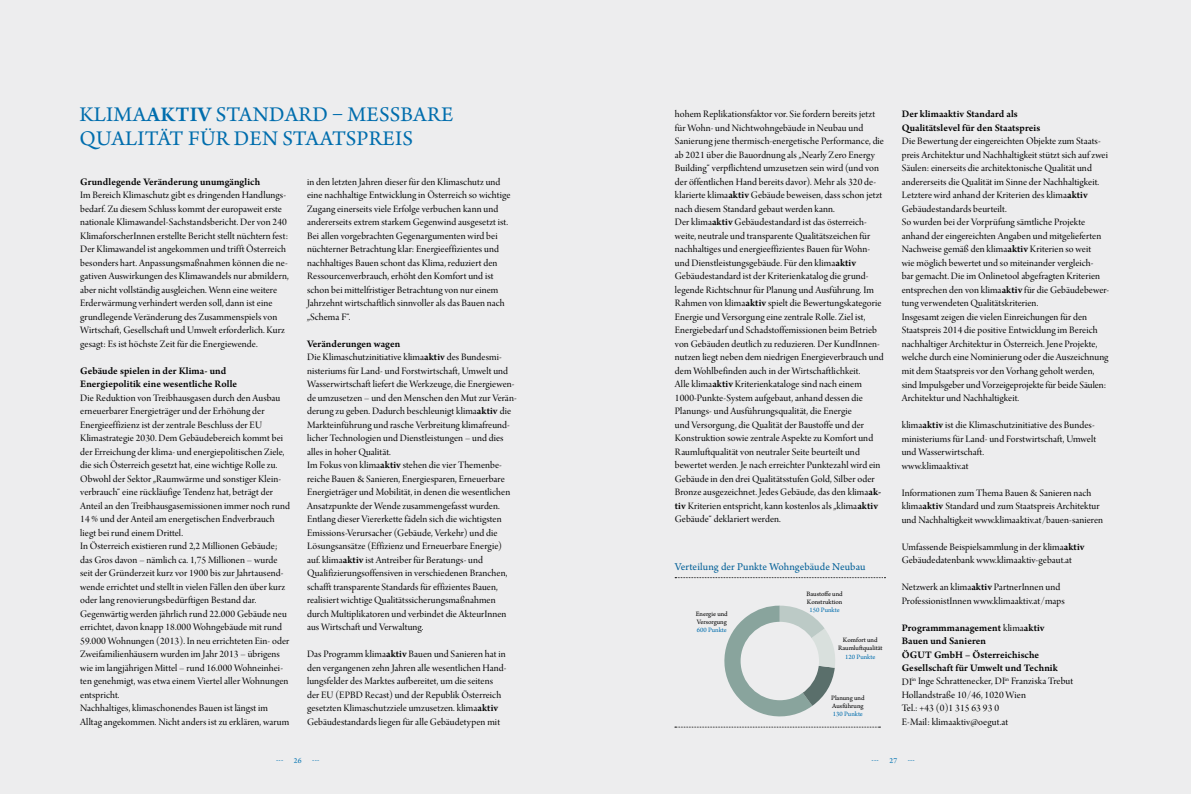
<style>
.page{position:relative;width:1191px;height:794px;background:#fff}
.page>*{position:absolute;margin:0;border:0;box-sizing:border-box;transform-origin:0 0}
.t1{font:22px/24px "Arno Pro";letter-spacing:.01em;color:#006dad}
.t2{font:11px "Arno Pro";color:#005e96}
.t3{font:10.5px/13.5px "Arno Pro Display";letter-spacing:.005em;color:#000}
.t4{font:600 10.5px/13.5px "Arno Pro";letter-spacing:.005em;color:#000}
.t5{font:8px "Arno Pro";color:#0072b1}
.t6{font:7px/8px "Arno Pro";color:#000}
.t7{font:7px "Arno Pro";color:#006dad}
.s1{font-weight:600}
.s2{font-family:"Arno Pro";font-weight:600}
.s3{font-family:"Arno Pro Display";font-weight:400}
</style>
<div class="page">
<div style="left:0;top:0;width:595px;height:794px;background:#ededee"></div>
<div style="left:595px;top:0;width:596px;height:794px;background:#ededee"></div>
<svg style="left:675px;top:577px;width:210px;height:1px"></svg>
<svg style="left:675px;top:605px;width:205px;height:123px"></svg>
<div style="left:740px;top:622px;width:79px;height:78px;background:#ededee;border-radius:50%"></div>
<h1 class="t1" style="left:79px;top:104px;width:375px">klima<span class="s1">aktiv</span> Standard – mess bare<br>Qualität für den Staatspreis</h1>
<p class="t4" style="left:80px;top:175px;width:181px">Grundlegende Veränderung unumgänglich</p>
<p class="t3" style="left:80px;top:189px;width:210px">Im Bereich Klimaschutz gibt es dringenden Handlungs&shy;bedarf. Zu diesem Schluss kommt der europaweit erste nationale Klimawandel-Sachstandsbericht. Der von 240<br>KlimaforscherInnen erstellte Bericht stellt nüchtern fest:<br>Der Klimawandel ist angekommen und trifft Österreich besonders hart. Anpassungsmaßnahmen können die ne&shy;gativen Auswirkungen des Klimawandels nur abmildern, aber nicht vollständig ausgleichen. Wenn eine weitere Erderwärmung verhindert werden soll, dann ist eine grundlegende Veränderung des Zusammenspiels von Wirtschaft, Gesellschaft und Umwelt erforderlich. Kurz gesagt: Es ist höchste Zeit für die Energiewende.</p>
<p class="t4" style="left:80px;top:364px;width:158px">Gebäude spielen in der Klima- und<br>Energiepolitik eine wesentliche Rolle</p>
<p class="t3" style="left:80px;top:391px;width:211px">Die Reduktion von Treibhausgasen durch den Ausbau erneuerbarer Energieträger und der Erhöhung der Energieeffizienz ist der zentrale Beschluss der EU Klimastrategie 2030. Dem Gebäudebereich kommt bei der Erreichung der klima- und energiepolitischen Ziele, die sich Österreich gesetzt hat, eine wichtige Rolle zu.<br>Obwohl der Sektor „Raumwärme und sonstiger Klein&shy;verbrauch“ eine rückläufige Tendenz hat, beträgt der Anteil an den Treibhausgasemissionen immer noch rund 14 % und der Anteil am energetischen Endverbrauch liegt bei rund einem Drittel.<br>In Österreich existieren rund 2,2 Millionen Gebäude; das Gros davon – nämlich ca. 1,75 Millionen – wurde seit der Gründerzeit kurz vor 1900 bis zur Jahrtausend&shy;wende errichtet und stellt in vielen Fällen den über kurz oder lang renovierungsbedürftigen Bestand dar.<br>Gegenwärtig werden jährlich rund 22.000 Gebäude neu errichtet, davon knapp 18.000 Wohngebäude mit rund 59.000 Wohnungen (2013). In neu errichteten Ein- oder Zweifamilienhäusern wurden im Jahr 2013 – übrigens wie im langjährigen Mittel – rund 16.000 Wohneinhei&shy;ten genehmigt, was etwa einem Viertel aller Wohnungen entspricht.<br>Nachhaltiges, klimaschonendes Bauen ist längst im Alltag angekommen. Nicht anders ist zu erklären, warum</p>
<p class="t3" style="left:307px;top:175px;width:205px">in den letzten Jahren dieser für den Klimaschutz und eine nachhaltige Entwicklung in Österreich so wichtige Zugang einerseits viele Erfolge verbuchen kann und andererseits extrem starkem Gegenwind ausgesetzt ist.<br>Bei allen vorgebrachten Gegenargumenten wird bei nüchterner Betrachtung klar: Energieeffizientes und nachhaltiges Bauen schont das Klima, reduziert den Ressourcenverbrauch, erhöht den Komfort und ist schon bei mittelfristiger Betrachtung von nur einem Jahrzehnt wirtschaftlich sinnvoller als das Bauen nach „Schema F“.</p>
<p class="t4" style="left:307px;top:337px;width:95px">Veränderungen wagen</p>
<p class="t3" style="left:307px;top:351px;width:211px">Die Klimaschutzinitiative klima<span class="s2">aktiv</span> des Bundesmi&shy;nisteriums für Land- und Forstwirtschaft, Umwelt und Wasserwirtschaft liefert die Werkzeuge, die Energiewen&shy;de umzusetzen – und den Menschen den Mut zur Verän&shy;derung zu geben. Dadurch beschleunigt klima<span class="s2">aktiv</span> die Markteinführung und rasche Verbreitung klimafreund&shy;licher Technologien und Dienstleistungen – und dies alles in hoher Qualität.<br>Im Fokus von klima<span class="s2">aktiv</span> stehen die vier Themenbe&shy;reiche Bauen &amp; Sanieren, Energiesparen, Erneuerbare Energieträger und Mobilität, in denen die wesentlichen Ansatzpunkte der Wende zusammengefasst wurden.<br>Entlang dieser Viererkette fädeln sich die wichtigsten Emissions-Verursacher (Gebäude, Verkehr) und die Lösungsansätze (Effizienz und Erneuerbare Energie) auf. klima<span class="s2">aktiv</span> ist Antreiber für Beratungs- und Qualifizierungsoffensiven in verschiedenen Branchen, schafft transparente Standards für effizientes Bauen, realisiert wichtige Qualitätssicherungsmaßnahmen durch Multiplikatoren und verbindet die AkteurInnen aus Wirtschaft und Verwaltung.</p>
<p class="t3" style="left:307px;top:648px;width:201px">Das Programm klima<span class="s2">aktiv</span> Bauen und Sanieren hat in den vergangenen zehn Jahren alle wesentlichen Hand&shy;lungsfelder des Marktes aufbereitet, um die seitens der EU (EPBD Recast) und der Republik Österreich gesetzten Klimaschutzziele umzusetzen. klima<span class="s2">aktiv </span>Gebäudestandards liegen für alle Gebäudetypen mit</p>
<p class="t3" style="left:675px;top:108px;width:211px">hohem Replikationsfaktor vor. Sie fordern bereits jetzt für Wohn- und Nichtwohngebäude in Neubau und Sanierung jene thermisch-energetische Performance, die ab 2021 über die Bauordnung als „Nearly Zero Energy Building“ verpflichtend umzusetzen sein wird (und von der öffentlichen Hand bereits davor). Mehr als 320 de&shy;klarierte klima<span class="s2">aktiv</span> Gebäude beweisen, dass schon jetzt nach diesem Standard gebaut werden kann.<br>Der klima<span class="s2">aktiv</span> Gebäudestandard ist das österreich&shy;weite, neutrale und transparente Qualitätszeichen für nachhaltiges und energieeffizientes Bauen für Wohn&shy;und Dienstleistungsgebäude. Für den klima<span class="s2">aktiv </span>Gebäudestandard ist der Kriterienkatalog die grund&shy;legende Richtschnur für Planung und Ausführung. Im Rahmen von klima<span class="s2">aktiv</span> spielt die Bewertungskategorie Energie und Versorgung eine zentrale Rolle. Ziel ist, Energiebedarf und Schadstoffemissionen beim Betrieb von Gebäuden deutlich zu reduzieren. Der KundInnen&shy;nutzen liegt neben dem niedrigen Energieverbrauch und dem Wohlbefinden auch in der Wirtschaftlichkeit.<br>Alle klima<span class="s2">aktiv</span> Kriterienkataloge sind nach einem 1000-Punkte-System aufgebaut, anhand dessen die Planungs- und Ausführungsqualität, die Energie<br>und Versorgung, die Qualität der Baustoffe und der Konstruktion sowie zentrale Aspekte zu Komfort und Raumluftqualität von neutraler Seite beurteilt und bewertet werden. Je nach erreichter Punktezahl wird ein Gebäude in den drei Qualitätsstufen Gold, Silber oder Bronze ausgezeichnet. Jedes Gebäude, das den klima<span class="s2">ak&shy;tiv</span> Kriterien entspricht, kann kostenlos als „klima<span class="s2">aktiv </span>Gebäude“ deklariert werden.</p>
<p class="t4" style="left:901px;top:108px;width:140px">Der klimaaktiv Standard als<br>Qualitätslevel für den Staatspreis</p>
<p class="t3" style="left:901px;top:135px;width:209px">Die Bewertung der eingereichten Objekte zum Staats&shy;preis Architektur und Nachhaltigkeit stützt sich auf zwei Säulen: einerseits die architektonische Qualität und andererseits die Qualität im Sinne der Nachhaltigkeit.<br>Letztere wird anhand der Kriterien des klima<span class="s2">aktiv </span>Gebäudestandards beurteilt.<br>So wurden bei der Vorprüfung sämtliche Projekte anhand der eingereichten Angaben und mitgelieferten Nachweise gemäß den klima<span class="s2">aktiv</span> Kriterien so weit<br>wie möglich bewertet und so miteinander vergleich-<br>bar gemacht. Die im Onlinetool abgefragten Kriterien entsprechen den von klima<span class="s2">aktiv</span> für die Gebäudebewer&shy;tung verwendeten Qualitätskriterien.<br>Insgesamt zeigen die vielen Einreichungen für den Staatspreis 2014 die positive Entwicklung im Bereich nachhaltiger Architektur in Österreich. Jene Projekte, welche durch eine Nominierung oder die Auszeichnung mit dem Staatspreis vor den Vorhang geholt werden, sind Impulsgeber und Vorzeigeprojekte für beide Säulen:<br>Architektur und Nachhaltigkeit.</p>
<p class="t3" style="left:901px;top:419px;width:196px">klima<span class="s2">aktiv</span> ist die Klimaschutzinitiative des Bundes&shy;ministeriums für Land- und Forstwirtschaft, Umwelt und Wasserwirtschaft.<br>www.klimaaktiv.at</p>
<p class="t3" style="left:901px;top:486px;width:203px">Informationen zum Thema Bauen &amp; Sanieren nach klima<span class="s2">aktiv</span> Standard und zum Staatspreis Architektur und Nachhaltigkeit www.klimaaktiv.at/bauen-sanieren</p>
<p class="t3" style="left:901px;top:540px;width:184px">Umfassende Beispielsammlung in der klima<span class="s2">aktiv<br></span>Gebäudedatenbank www.klimaaktiv-gebaut.at</p>
<p class="t3" style="left:901px;top:581px;width:164px">Netzwerk an klima<span class="s2">aktiv</span> PartnerInnen und<br>ProfessionistInnen www.klimaaktiv.at/maps</p>
<p class="t4" style="left:901px;top:621px;width:158px">Programmmanagement <span class="s3">klima</span>aktiv<br>Bauen und Sanieren<br>ÖGUT GmbH – Österreichische<br>Gesellschaft für Umwelt und Technik</p>
<p class="t3" style="left:901px;top:675px;width:173px">DI<sup>in</sup> Inge Schrattenecker, DI<sup>in</sup> Franziska Trebut Hollandstraße 10/46, 1020 Wien<br>Tel.: +43 (0)1 315 63 93 0<br>E-Mail: klimaaktiv@oegut.at</p>
<p class="t2" style="left:675px;top:561px;width:192px">Verteilung der Punkte Wohngebäude Neubau</p>
<p class="t6" style="left:806px;top:590px;width:38px">Baustoffe und<br>Konstruktion</p>
<p class="t7" style="left:809px;top:606px;width:32px">150 Punkte</p>
<p class="t6" style="left:696px;top:610px;width:33px">Energie und<br>Versorgung</p>
<p class="t7" style="left:696px;top:626px;width:32px">600 Punkte</p>
<p class="t6" style="left:838px;top:637px;width:46px;text-align:center">Komfort und<br>Raumluftqualität</p>
<p class="t7" style="left:845px;top:652px;width:32px">120 Punkte</p>
<p class="t6" style="left:831px;top:694px;width:35px">Planung und<br>Ausführung</p>
<p class="t7" style="left:833px;top:710px;width:32px">130 Punkte</p>
<p class="t5" style="left:276px;top:756px;width:9px">---</p>
<p class="t5" style="left:294px;top:756px;width:9px">26</p>
<p class="t5" style="left:312px;top:756px;width:9px">---</p>
<p class="t5" style="left:871px;top:756px;width:9px">---</p>
<p class="t5" style="left:889px;top:756px;width:9px">27</p>
<p class="t5" style="left:907px;top:756px;width:9px">---</p>
</div>
